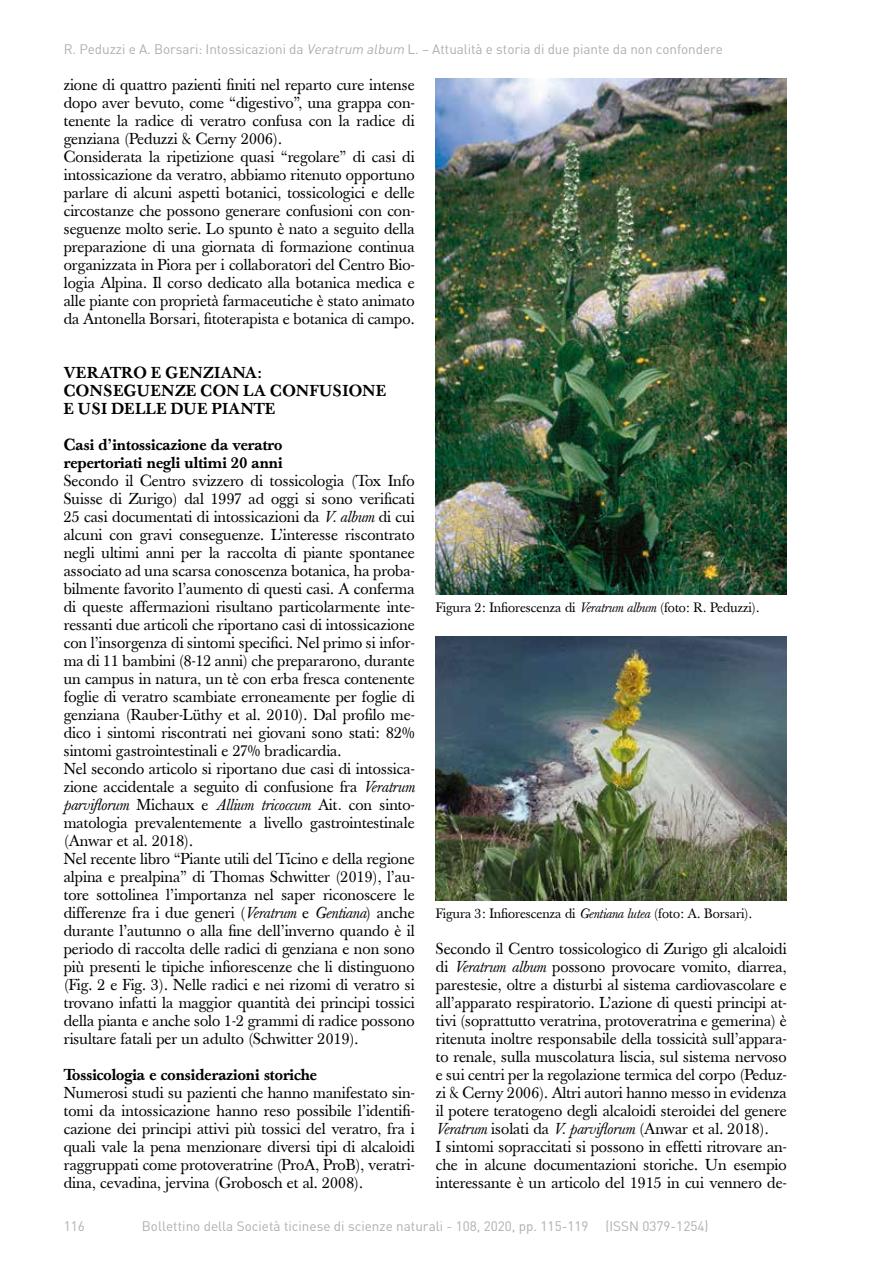
<style>
.page{position:relative;width:893px;height:1263px;background:#fff}
.page>*{position:absolute;margin:0;border:0;box-sizing:border-box;transform-origin:0 0}
.t1{font:15.75px/18px "Baskerville";color:#000}
.t2{font:500 15.75px/18px "Baskerville";color:#000}
.t3{font:500 15.75px/18px "Baskerville";letter-spacing:.02em;color:#000}
.t4{font:13.5px "DIN Bek";color:#aeaeae}
.t5{font:13.5px "Baskerville";color:#000}
.s1{font-style:italic}
</style>
<div class="page">
<img style="left:436px;top:79px;width:351px;height:515px">
<img style="left:436px;top:637px;width:351px;height:263px">
<p class="t4" style="left:64px;top:41px;width:661px">R. Peduzzi e A. Borsari: Intossicazioni da <span class="s1">Veratrum album</span> L. – Attualità e storia di due piante da non confondere</p>
<p class="t1" style="left:64px;top:76px;width:352px">zione di quattro pazienti finiti nel reparto cure intense dopo aver bevuto, come “digestivo”, una grappa con&shy;tenente la radice di veratro confusa con la radice di genziana (Peduzzi &amp; Cerny 2006).<br>Considerata la ripetizione quasi “regolare” di casi di intossicazione da veratro, abbiamo ritenuto opportuno parlare di alcuni aspetti botanici, tossicologici e delle circostanze che possono generare confusioni con con&shy;seguenze molto serie. Lo spunto è nato a seguito della preparazione di una giornata di formazione continua organizzata in Piora per i collaboratori del Centro Bio&shy;logia Alpina. Il corso dedicato alla botanica medica e alle piante con proprietà farmaceutiche è stato animato da Antonella Borsari, fitoterapista e botanica di campo.</p>
<p class="t3" style="left:64px;top:364px;width:324px">VERATRO E GENZIANA:<br>CONSEGUENZE CON LA CONFUSIONE<br>E USI DELLE DUE PIANTE</p>
<p class="t2" style="left:64px;top:436px;width:220px">Casi d’intossicazione da veratro repertoriati negli ultimi 20 anni</p>
<p class="t1" style="left:64px;top:472px;width:352px">Secondo il Centro svizzero di tossicologia (Tox Info Suisse di Zurigo) dal 1997 ad oggi si sono verificati 25 casi documentati di intossicazioni da <span class="s1">V. album</span> di cui alcuni con gravi conseguenze. L’interesse riscontrato negli ultimi anni per la raccolta di piante spontanee associato ad una scarsa conoscenza botanica, ha proba&shy;bilmente favorito l’aumento di questi casi. A conferma di queste affermazioni risultano particolarmente inte&shy;ressanti due articoli che riportano casi di intossicazione con l’insorgenza di sintomi specifici. Nel primo si infor&shy;ma di 11 bambini (8-12 anni) che prepararono, durante un campus in natura, un tè con erba fresca contenente foglie di veratro scambiate erroneamente per foglie di genziana (Rauber-Lüthy et al. 2010). Dal profilo me&shy;dico i sintomi riscontrati nei giovani sono stati: 82% sintomi gastrointestinali e 27% bradicardia.<br>Nel secondo articolo si riportano due casi di intossica&shy;zione accidentale a seguito di confusione fra <span class="s1">Veratrum parviflorum</span> Michaux e <span class="s1">Allium tricoccum</span> Ait<span class="s1">.</span> con sinto&shy;matologia prevalentemente a livello gastrointestinale (Anwar et al. 2018).<br>Nel recente libro “Piante utili del Ticino e della regione alpina e prealpina” di Thomas Schwitter (2019), l’au&shy;tore sottolinea l’importanza nel saper riconoscere le differenze fra i due generi (<span class="s1">Veratrum</span> e <span class="s1">Gentiana</span>) anche durante l’autunno o alla fine dell’inverno quando è il periodo di raccolta delle radici di genziana e non sono più presenti le tipiche infiorescenze che li distinguono (Fig. 2 e Fig. 3). Nelle radici e nei rizomi di veratro si trovano infatti la maggior quantità dei principi tossici della pianta e anche solo 1-2 grammi di radice possono risultare fatali per un adulto (Schwitter 2019).</p>
<p class="t2" style="left:64px;top:1066px;width:255px">Tossicologia e considerazioni storiche</p>
<p class="t1" style="left:64px;top:1084px;width:352px;text-align:justify">Numerosi studi su pazienti che hanno manifestato sin&shy;tomi da intossicazione hanno reso possibile l’identifi&shy;cazione dei principi attivi più tossici del veratro, fra i quali vale la pena menzionare diversi tipi di alcaloidi raggruppati come protoveratrine (ProA, ProB), veratri&shy;dina, cevadina, jervina (Grobosch et al. 2008).</p>
<p class="t5" style="left:436px;top:599px;width:325px">Figura 2: Infiorescenza di <span class="s1">Veratrum album</span> (foto: R. Peduzzi).</p>
<p class="t5" style="left:436px;top:905px;width:318px">Figura 3: Infiorescenza di <span class="s1">Gentiana lutea</span> (foto: A. Borsari).</p>
<p class="t1" style="left:436px;top:940px;width:352px">Secondo il Centro tossicologico di Zurigo gli alcaloidi di <span class="s1">Veratrum album</span> possono provocare vomito, diarrea, parestesie, oltre a disturbi al sistema cardiovascolare e all’apparato respiratorio. L’azione di questi principi at&shy;tivi (soprattutto veratrina, protoveratrina e gemerina) è ritenuta inoltre responsabile della tossicità sull’appara&shy;to renale, sulla muscolatura liscia, sul sistema nervoso e sui centri per la regolazione termica del corpo (Peduz&shy;zi &amp; Cerny 2006). Altri autori hanno messo in evidenza il potere teratogeno degli alcaloidi steroidei del genere <span class="s1">Veratrum</span> isolati da <span class="s1">V. parviflorum</span> (Anwar et al. 2018).<br>I sintomi sopraccitati si possono in effetti ritrovare an&shy;che in alcune documentazioni storiche. Un esempio interessante è un articolo del 1915 in cui vennero de-</p>
<p class="t4" style="left:64px;top:1217px;width:23px">116</p>
<p class="t4" style="left:142px;top:1217px;width:568px">Bollettino della Società ticinese di scienze naturali - 108, 2020, pp. 115-119 (ISSN 0379-1254)</p>
</div>
